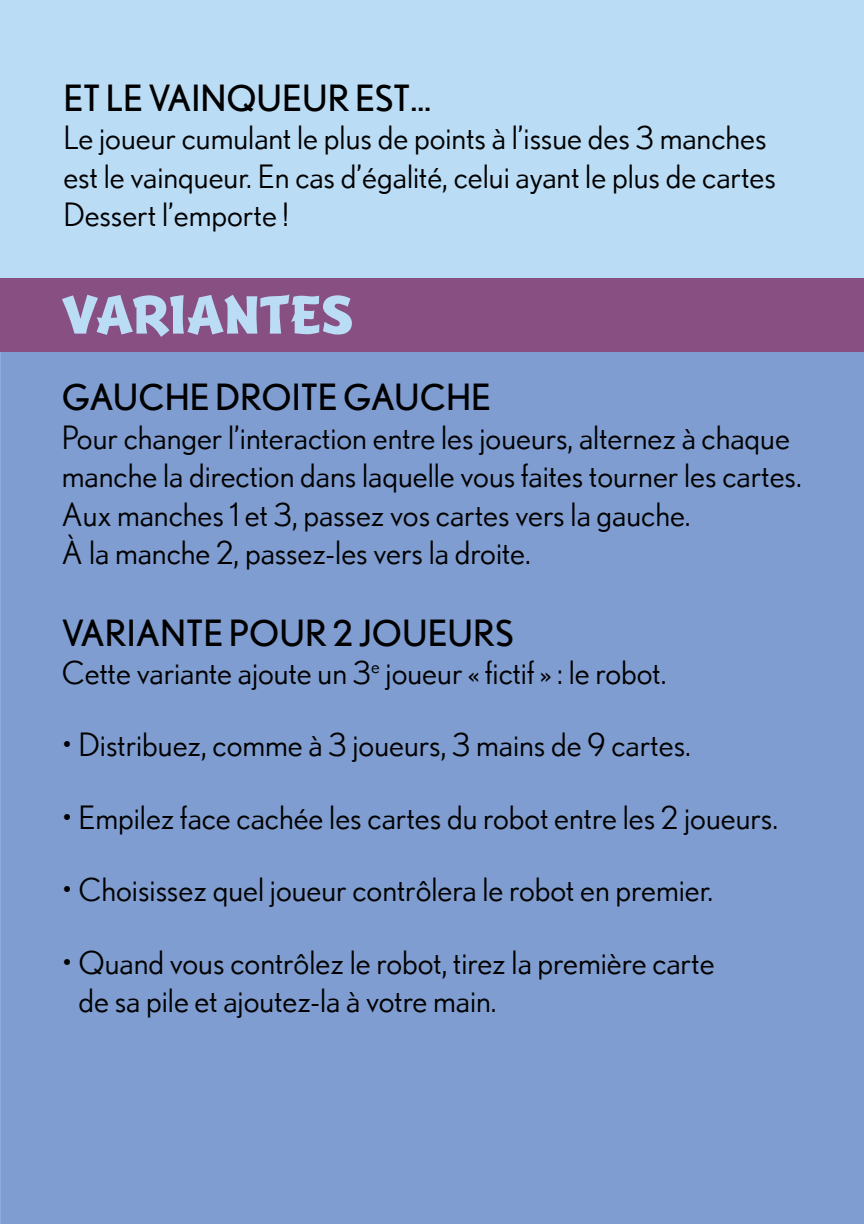
<style>
.page{position:relative;width:864px;height:1224px;background:#7f9dd0}
.page>*{position:absolute;margin:0;border:0;box-sizing:border-box;transform-origin:0 0}
.t1{font:800 56px "Badger";color:#badcf5}
.t2{font:36px "Nobel";color:#000}
.t3{font:32px/38.4px "Nobel";color:#000}
</style>
<div class="page">
<div style="left:0;top:0;width:864px;height:297px;background:#badcf5"></div>
<div style="left:0;top:278px;width:864px;height:74px;background:#884f82"></div>
<p class="t2" style="left:63px;top:77px;width:369px">ET LE VAINQUEUR EST…</p>
<p class="t3" style="left:63px;top:118px;width:714px">Le joueur cumulant le plus de points à l’issue des 3 manches est le vainqueur. En cas d’égalité, celui ayant le plus de cartes<br>Dessert l’emporte !</p>
<h1 class="t1" style="left:62px;top:282px;width:293px">VARIANTES</h1>
<p class="t2" style="left:62px;top:377px;width:431px">GAUCHE DROITE GAUCHE</p>
<p class="t3" style="left:62px;top:418px;width:741px">Pour changer l’interaction entre les joueurs, alternez à chaque manche la direction dans laquelle vous faites tourner les cartes.<br>Aux manches 1 et 3, passez vos cartes vers la gauche.<br>À la manche 2, passez-les vers la droite.</p>
<p class="t2" style="left:62px;top:612px;width:453px">VARIANTE POUR 2 JOUEURS</p>
<p class="t3" style="left:62px;top:653px;width:606px">Cette variante ajoute un 3<sup>e</sup> joueur « fictif » : le robot.</p>
<p class="t3" style="left:62px;top:725px;width:631px">• Distribuez, comme à 3 joueurs, 3 mains de 9 cartes.</p>
<p class="t3" style="left:62px;top:798px;width:718px">• Empilez face cachée les cartes du robot entre les 2 joueurs.</p>
<p class="t3" style="left:62px;top:870px;width:653px">• Choisissez quel joueur contrôlera le robot en premier.</p>
<p class="t3" style="left:78px;top:943px;width:638px;text-indent:-16px">• Quand vous contrôlez le robot, tirez la première carte de sa pile et ajoutez-la à votre main.</p>
</div>
